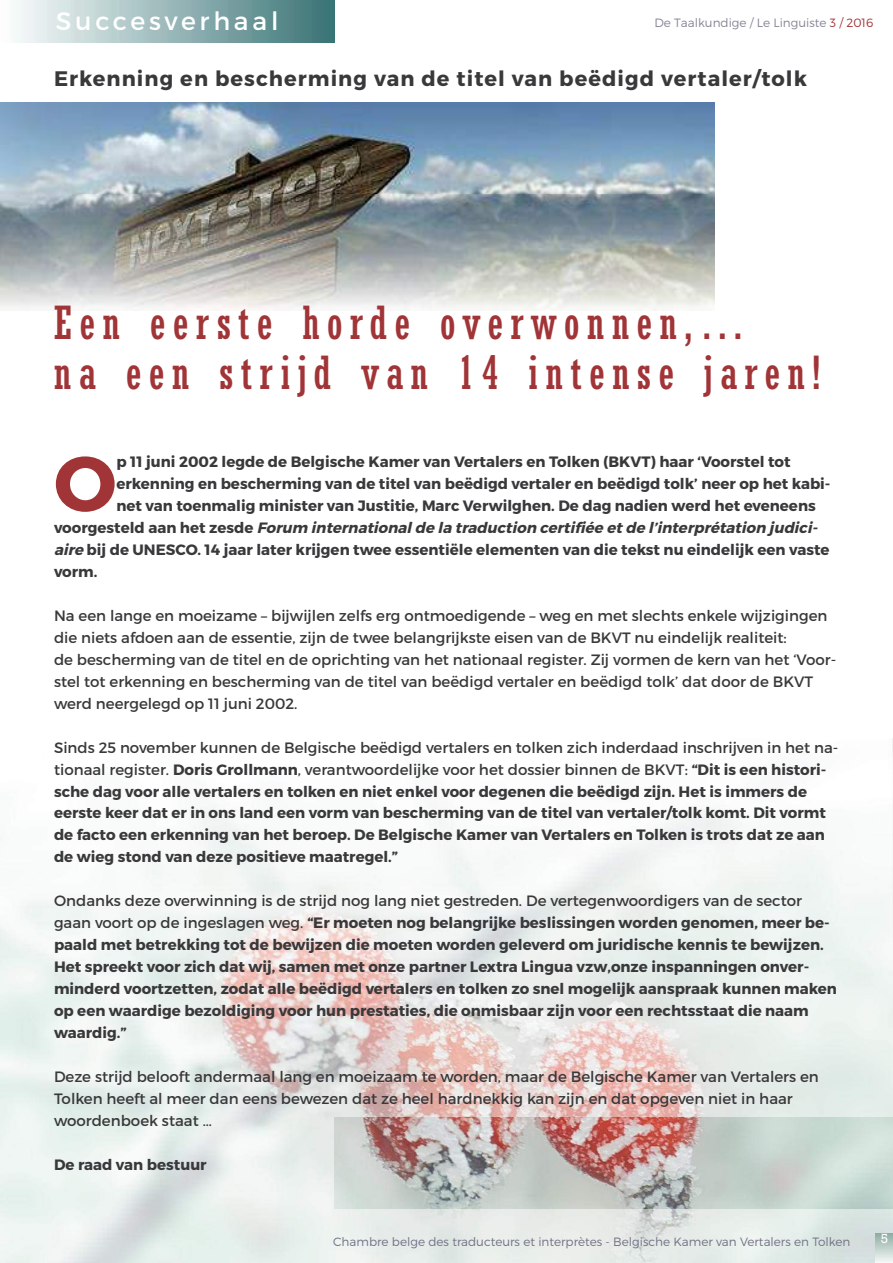
<style>
.page{position:relative;width:893px;height:1263px;background:#fff}
.page>*{position:absolute;margin:0;border:0;box-sizing:border-box;transform-origin:0 0}
.t1{font:700 77.55px "Montserrat";color:#a13437}
.t2{font:condensed 45.3px/49.9px "Rockwell";letter-spacing:.15em;color:#a13437}
.t3{font:25.2px "Montserrat";letter-spacing:.15em;color:#fff}
.t4{font:700 21px "Montserrat";letter-spacing:.05em;color:#39383a}
.t5{font:700 15px/21.9px "Montserrat";color:#39383a}
.t6{font:15px/21.9px "Montserrat";color:#39383a}
.t7{font:italic 700 15px "Montserrat";color:#39383a}
.t8{font:13.5px "Rockwell";color:#fff}
.t9{font:300 12px "Montserrat";color:#717084}
.t10{font:300 12px "Montserrat";color:#858496}
.s1{color:#a13437}
.s2{font-style:normal}
.s3{font-style:italic}
.s4{font-weight:400}
</style>
<div class="page">
<img style="left:0;top:102px;width:714px;height:92px">
<img style="left:0;top:810px;width:893px;height:453px">
<img style="left:892px;top:738px;width:1px;height:242px">
<img style="left:335px;top:1118px;width:558px;height:91px">
<svg style="left:875px;top:1234px;width:18px;height:29px"></svg>
<img style="left:14px;top:0;width:321px;height:43px">
<img style="left:0;top:194px;width:715px;height:117px">
<h3 class="t3" style="left:56px;top:12px;width:224px">Succesverhaal</h3>
<h3 class="t4" style="left:54px;top:70px;width:754px">Erkenning en bescherming van de titel van beëdigd vertaler/tolk</h3>
<p class="t10" style="left:654px;top:18px;width:220px">De Taalkundige / Le Linguiste <span class="s1">3 / 2016</span></p>
<h2 class="t2" style="left:54px;top:298px;width:768px">Een eerste horde overwonnen,…<br>na een strijd van 14 intense jaren!</h2>
<h1 class="t1" style="left:54px;top:454px;width:64px">O</h1>
<p class="t5" style="left:116px;top:452px;width:676px">p 11 juni 2002 legde de Belgische Kamer van Vertalers en Tolken (BKVT) haar ‘Voorstel tot</p>
<p class="t5" style="left:116px;top:474px;width:716px">erkenning en bescherming van de titel van beëdigd vertaler en beëdigd tolk’ neer op het kabi-</p>
<p class="t5" style="left:116px;top:496px;width:701px">net van toenmalig minister van Justitie, Marc Verwilghen. De dag nadien werd het eveneens</p>
<p class="t7" style="left:54px;top:522px;width:768px"><span class="s2">v o o r g e s t e l d a a n h e t z e s d e</span> Forum international de la traduction certifiée et de l’interprétation judici-</p>
<p class="t5" style="left:54px;top:540px;width:777px"><span class="s3">aire</span>bij de UNESCO. 14 jaar later krijgen twee essentiële elementen van die tekst nu eindelijk een vaste</p>
<p class="t5" style="left:54px;top:562px;width:45px">vorm.</p>
<p class="t6" style="left:54px;top:606px;width:784px">Na een lange en moeizame – bijwijlen zelfs erg ontmoedigende – weg en met slechts enkele wijzigingen die niets afdoen aan de essentie, zijn de twee belangrijkste eisen van de BKVT nu eindelijk realiteit:<br>de bescherming van de titel en de oprichting van het nationaal register. Zij vormen de kern van het ‘Voor&shy;stel tot erkenning en bescherming van de titel van beëdigd vertaler en beëdigd tolk’ dat door de BKVT werd neergelegd op 11 juni 2002.</p>
<p class="t5" style="left:54px;top:737px;width:786px"><span class="s4">Sinds 25 november kunnen de Belgische beëdigd vertalers en tolken zich inderdaad inschrijven in het na&shy;tionaal register.</span> Doris Grollmann<span class="s4">, verantwoordelijke voor het dossier binnen de BKVT:</span> “Dit is een histori&shy;sche dag voor alle vertalers en tolken en niet enkel voor degenen die beëdigd zijn. Het is immers de eerste keer dat er in ons land een vorm van bescherming van de titel van vertaler/tolk komt. Dit vormt de facto een erkenning van het beroep. De Belgische Kamer van Vertalers en Tolken is trots dat ze aan de wieg stond van deze positieve maatregel.”</p>
<p class="t5" style="left:54px;top:891px;width:784px"><span class="s4">Ondanks deze overwinning is de strijd nog lang niet gestreden. De vertegenwoordigers van de sector gaan voort op de ingeslagen weg.</span> “Er moeten nog belangrijke beslissingen worden genomen, meer be&shy;paald met betrekking tot de bewijzen die moeten worden geleverd om juridische kennis te bewijzen.<br>Het spreekt voor zich dat wij, samen met onze partner Lextra Lingua vzw,onze inspanningen onver&shy;minderd voortzetten, zodat alle beëdigd vertalers en tolken zo snel mogelijk aanspraak kunnen maken op een waardige bezoldiging voor hun prestaties, die onmisbaar zijn voor een rechtsstaat die naam waardig.”</p>
<p class="t6" style="left:54px;top:1067px;width:766px">Deze strijd belooft andermaal lang en moeizaam te worden, maar de Belgische Kamer van Vertalers en<br>Tolken heeft al meer dan eens bewezen dat ze heel hardnekkig kan zijn en dat opgeven niet in haar woordenboek staat …</p>
<p class="t5" style="left:54px;top:1154px;width:154px">De raad van bestuur</p>
<p class="t9" style="left:333px;top:1237px;width:519px">Chambre belge des traducteurs et interprètes - Belgische Kamer van Vertalers en Tolken</p>
<p class="t8" style="left:881px;top:1231px;width:9px">5</p>
</div>
